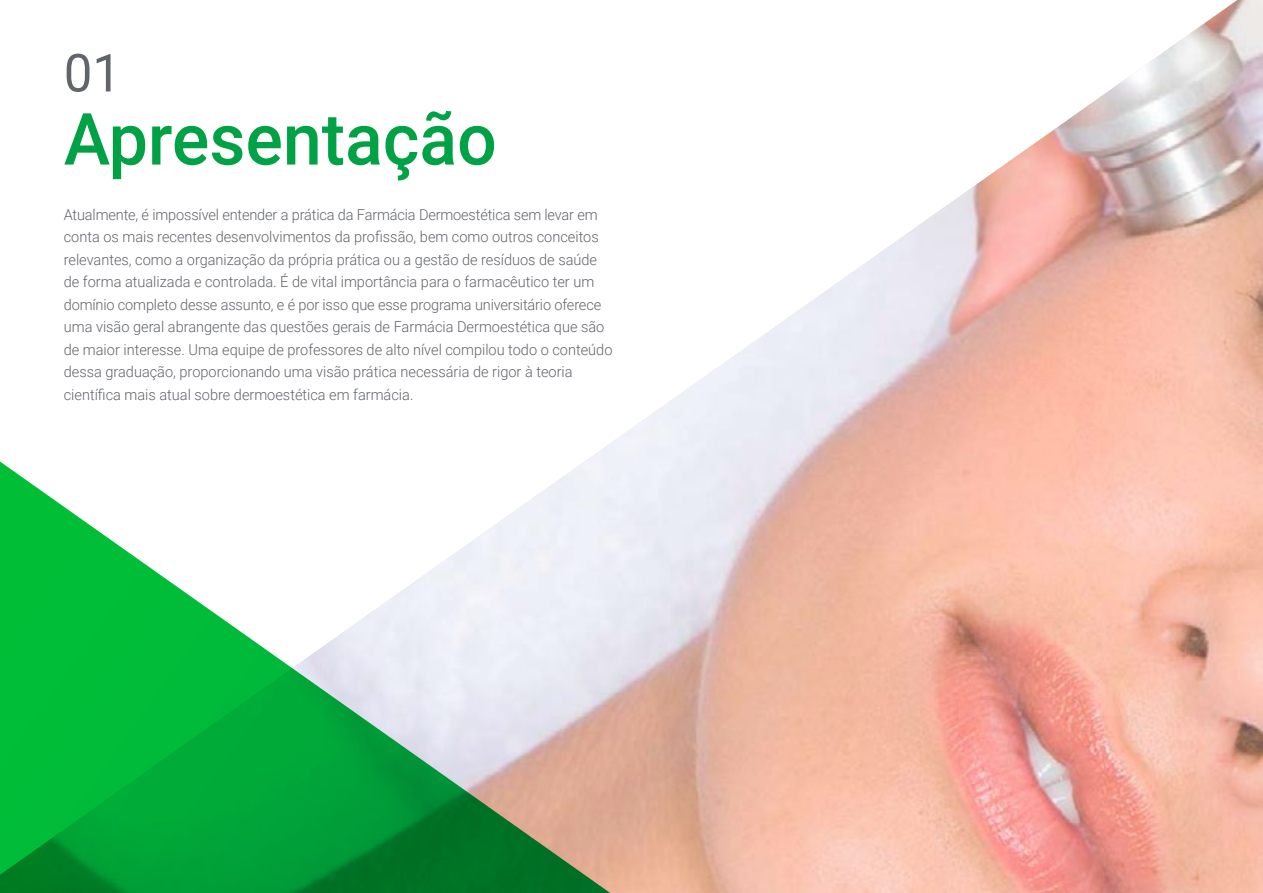
<style>
.page{position:relative;width:1263px;height:893px;background:#fff}
.page>*{position:absolute;margin:0;border:0;box-sizing:border-box;transform-origin:0 0}
.t1{font:500 72px "Roboto";color:#00a245}
.t2{font:52.5px "Roboto";color:#61646a}
.t3{font:300 15px/22.5px "Roboto";color:#61646a}
</style>
<div class="page">
<img style="left:607px;top:0;width:656px;height:893px">
<svg style="left:0;top:446px;width:640px;height:447px"></svg>
<h2 class="t2" style="left:64px;top:36px;width:59px">01</h2>
<h1 class="t1" style="left:64px;top:89px;width:435px">Apresentação</h1>
<p class="t3" style="left:64px;top:202px;width:550px">Atualmente, é impossível entender a prática da Farmácia Dermoestética sem levar em conta os mais recentes desenvolvimentos da profissão, bem como outros conceitos relevantes, como a organização da própria prática ou a gestão de resíduos de saúde de forma atualizada e controlada. É de vital importância para o farmacêutico ter um domínio completo desse assunto, e é por isso que esse programa universitário oferece uma visão geral abrangente das questões gerais de Farmácia Dermoestética que são de maior interesse. Uma equipe de professores de alto nível compilou todo o conteúdo dessa graduação, proporcionando uma visão prática necessária de rigor à teoria científica mais atual sobre dermoestética em farmácia.</p>
</div>
